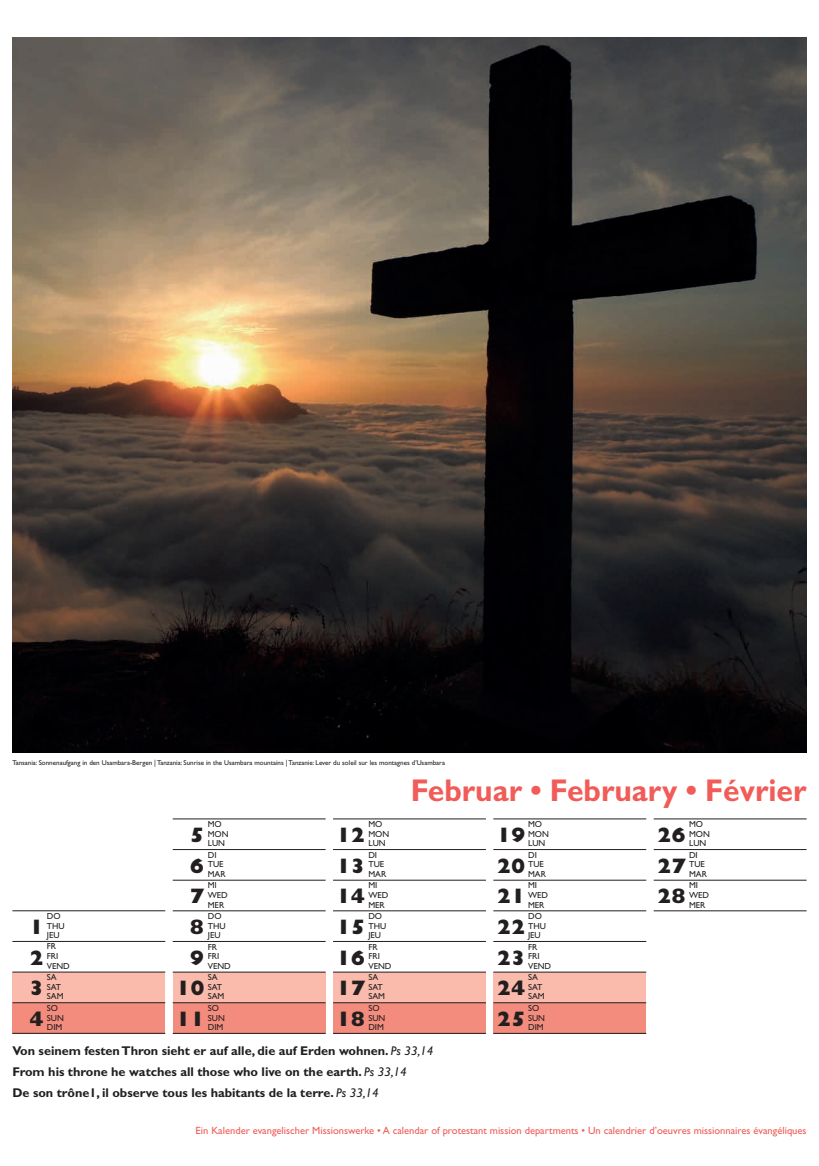
<style>
.page{position:relative;width:819px;height:1166px;background:#fff}
.page>*{position:absolute;margin:0;border:0;box-sizing:border-box;transform-origin:0 0}
.t1{font:700 31.5px "Gill Sans";color:#f15c58;scale:.95 1}
.t2{font:800 21px/30.6px "Gill Sans";letter-spacing:-.005em;color:#231f20;text-align:justify}
.t3{font:700 12.69px/21.3px "Gill Sans";color:#231f20}
.t4{font:10.5px "Gill Sans";color:#f15c58}
.t5{font:8.75px/9.6px "Gill Sans";letter-spacing:-.005em;color:#231f20}
.t6{font:7px "Gill Sans";color:#231f20}
.s1{font-weight:400;font-style:italic}
</style>
<div class="page">
<div style="left:12px;top:972px;width:153px;height:30px;background:#fabbad"></div>
<div style="left:12px;top:1003px;width:153px;height:30px;background:#f48c7e"></div>
<div style="left:493px;top:1003px;width:153px;height:30px;background:#f48c7e"></div>
<div style="left:493px;top:972px;width:153px;height:31px;background:#fabbad"></div>
<div style="left:333px;top:1003px;width:153px;height:30px;background:#f48c7e"></div>
<div style="left:333px;top:972px;width:153px;height:31px;background:#fabbad"></div>
<div style="left:173px;top:1003px;width:152px;height:30px;background:#f48c7e"></div>
<div style="left:173px;top:972px;width:152px;height:30px;background:#fabbad"></div>
<hr style="left:12px;top:910px;width:153px;height:1px;background:#231f20">
<hr style="left:12px;top:941px;width:153px;height:1px;background:#231f20">
<hr style="left:12px;top:972px;width:153px;height:1px;background:#231f20">
<hr style="left:12px;top:1002px;width:153px;height:1px;background:#231f20">
<hr style="left:12px;top:1033px;width:153px;height:1px;background:#231f20">
<hr style="left:173px;top:818px;width:152px;height:1px;background:#231f20">
<hr style="left:173px;top:849px;width:152px;height:1px;background:#231f20">
<hr style="left:173px;top:880px;width:152px;height:1px;background:#231f20">
<hr style="left:173px;top:910px;width:152px;height:1px;background:#231f20">
<hr style="left:173px;top:941px;width:152px;height:1px;background:#231f20">
<hr style="left:173px;top:972px;width:152px;height:1px;background:#231f20">
<hr style="left:173px;top:1002px;width:152px;height:1px;background:#231f20">
<hr style="left:173px;top:1033px;width:152px;height:1px;background:#231f20">
<hr style="left:333px;top:818px;width:153px;height:1px;background:#231f20">
<hr style="left:333px;top:849px;width:153px;height:1px;background:#231f20">
<hr style="left:333px;top:880px;width:153px;height:1px;background:#231f20">
<hr style="left:333px;top:910px;width:153px;height:1px;background:#231f20">
<hr style="left:333px;top:941px;width:153px;height:1px;background:#231f20">
<hr style="left:333px;top:972px;width:153px;height:1px;background:#231f20">
<hr style="left:333px;top:1002px;width:153px;height:1px;background:#231f20">
<hr style="left:333px;top:1033px;width:153px;height:1px;background:#231f20">
<hr style="left:493px;top:818px;width:153px;height:1px;background:#231f20">
<hr style="left:493px;top:849px;width:153px;height:1px;background:#231f20">
<hr style="left:493px;top:880px;width:153px;height:1px;background:#231f20">
<hr style="left:493px;top:910px;width:153px;height:1px;background:#231f20">
<hr style="left:493px;top:941px;width:153px;height:1px;background:#231f20">
<hr style="left:493px;top:972px;width:153px;height:1px;background:#231f20">
<hr style="left:493px;top:1002px;width:153px;height:1px;background:#231f20">
<hr style="left:493px;top:1033px;width:153px;height:1px;background:#231f20">
<hr style="left:653px;top:818px;width:153px;height:1px;background:#231f20">
<hr style="left:653px;top:849px;width:153px;height:1px;background:#231f20">
<hr style="left:653px;top:880px;width:153px;height:1px;background:#231f20">
<hr style="left:653px;top:910px;width:153px;height:1px;background:#231f20">
<img style="left:12px;top:37px;width:794px;height:716px">
<p class="t6" style="left:12px;top:759px;width:434px">Tansania: Sonnenaufgang in den Usambara-Bergen | Tanzania: Sunrise in the Usambara mountains | Tanzanie: Lever du soleil sur les montagnes d'Usambara</p>
<h2 class="t2" style="left:29px;top:911px;width:16px">1<br>2<br>3<br>4</h2>
<p class="t5" style="left:47px;top:911px;width:19px">Do<br>THU<br>JEU</p>
<p class="t5" style="left:47px;top:942px;width:24px">Fr<br>FRI<br>VEND</p>
<p class="t5" style="left:47px;top:972px;width:18px">sa<br>sat<br>SAM</p>
<p class="t5" style="left:47px;top:1003px;width:13px">so sun dim</p>
<h1 class="t1" style="left:410px;top:772px;width:418px">Februar • February • Février</h1>
<p class="t5" style="left:368px;top:819px;width:22px">Mo<br>MON<br>LUN</p>
<p class="t5" style="left:368px;top:850px;width:17px">DI<br>TUE<br>Mar</p>
<p class="t5" style="left:368px;top:880px;width:22px">Mi<br>WED<br>MER</p>
<p class="t5" style="left:368px;top:911px;width:19px">Do<br>THU<br>JEU</p>
<p class="t5" style="left:368px;top:942px;width:24px">Fr<br>FRI<br>VEND</p>
<p class="t5" style="left:368px;top:972px;width:18px">sa<br>sat<br>SAM</p>
<p class="t5" style="left:368px;top:1003px;width:13px">so sun dim</p>
<p class="t5" style="left:208px;top:819px;width:22px">Mo<br>MON<br>LUN</p>
<p class="t5" style="left:208px;top:850px;width:17px">DI<br>TUE<br>Mar</p>
<p class="t5" style="left:208px;top:880px;width:22px">Mi<br>WED<br>MER</p>
<p class="t5" style="left:208px;top:911px;width:19px">Do<br>THU<br>JEU</p>
<p class="t5" style="left:208px;top:942px;width:24px">Fr<br>FRI<br>VEND</p>
<p class="t5" style="left:208px;top:972px;width:18px">sa<br>sat<br>SAM</p>
<p class="t5" style="left:208px;top:1003px;width:13px">so sun dim</p>
<p class="t5" style="left:689px;top:819px;width:22px">Mo<br>MON<br>LUN</p>
<p class="t5" style="left:689px;top:850px;width:17px">DI<br>TUE<br>Mar</p>
<p class="t5" style="left:689px;top:880px;width:22px">Mi<br>WED<br>MER</p>
<p class="t5" style="left:528px;top:819px;width:22px">Mo<br>MON<br>LUN</p>
<p class="t5" style="left:528px;top:850px;width:17px">DI<br>TUE<br>Mar</p>
<p class="t5" style="left:528px;top:880px;width:22px">Mi<br>WED<br>MER</p>
<p class="t5" style="left:528px;top:911px;width:19px">Do<br>THU<br>JEU</p>
<p class="t5" style="left:528px;top:942px;width:24px">Fr<br>FRI<br>VEND</p>
<p class="t5" style="left:528px;top:972px;width:18px">sa<br>sat<br>SAM</p>
<p class="t5" style="left:528px;top:1003px;width:13px">so sun dim</p>
<h2 class="t2" style="left:176px;top:820px;width:30px;text-align:right">5<br>6<br>7<br>8<br>9<br>10<br>11</h2>
<h2 class="t2" style="left:336px;top:820px;width:30px">12<br>13<br>14<br>15<br>16<br>17<br>18</h2>
<h2 class="t2" style="left:497px;top:820px;width:30px">19<br>20<br>21<br>22<br>23<br>24<br>25</h2>
<h2 class="t2" style="left:657px;top:820px;width:30px">26<br>27<br>28</h2>
<h3 class="t3" style="left:12px;top:1040px;width:422px">Von seinem festen Thron sieht er auf alle, die auf Erden wohnen. <span class="s1">Ps 33,14<br></span>From his throne he watches all those who live on the earth. <span class="s1">Ps 33,14<br></span>De son trône1, il observe tous les habitants de la terre. <span class="s1">Ps 33,14</span></h3>
<p class="t4" style="left:196px;top:1124px;width:612px">Ein Kalender evangelischer Missionswerke • A calendar of protestant mission departments • Un calendrier d’oeuvres missionnaires évangéliques</p>
</div>
